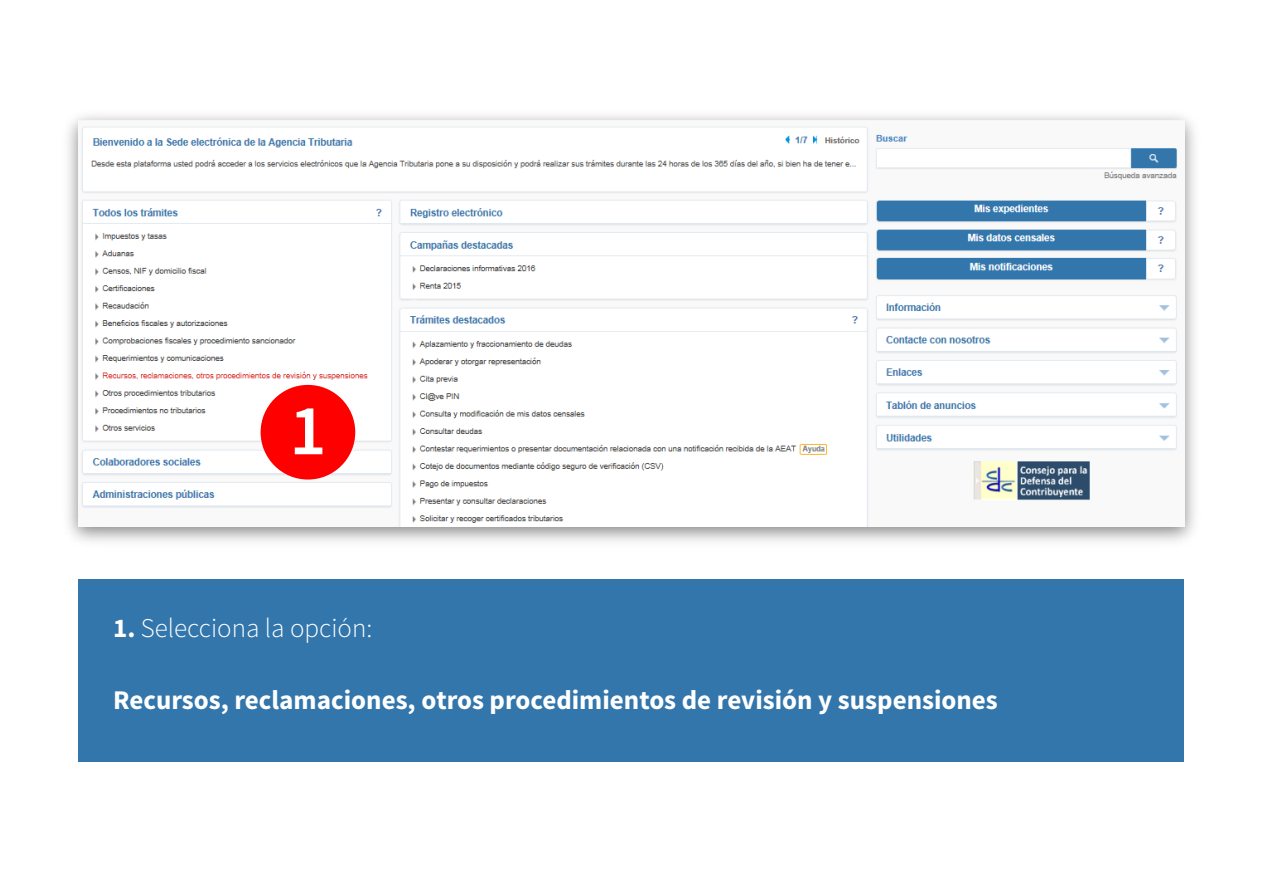
<style>
.page{position:relative;width:1263px;height:893px;background:#fff}
.page>*{position:absolute;margin:0;border:0;box-sizing:border-box;transform-origin:0 0}
.t1{font:600 72px "Source Sans Pro";color:#fff}
.t2{font:700 27px "Source Sans Pro";color:#fff}
.t3{font:300 27px "Source Sans Pro";color:#fff}
.s1{font-weight:700}
</style>
<div class="page">
<div style="left:79px;top:579px;width:1105px;height:182px;background:#3376ac"></div>
<img style="left:79px;top:121px;width:1105px;height:405px">
<div style="left:261px;top:385px;width:94px;height:95px;background:#f00;border-radius:50%"></div>
<h1 class="t1" style="left:289px;top:385px;width:38px">1</h1>
<p class="t3" style="left:113px;top:611px;width:261px"><span class="s1">1.</span> Selecciona la opción:</p>
<p class="t2" style="left:113px;top:682px;width:886px">Recursos, reclamaciones, otros procedimientos de revisión y suspensiones</p>
</div>
